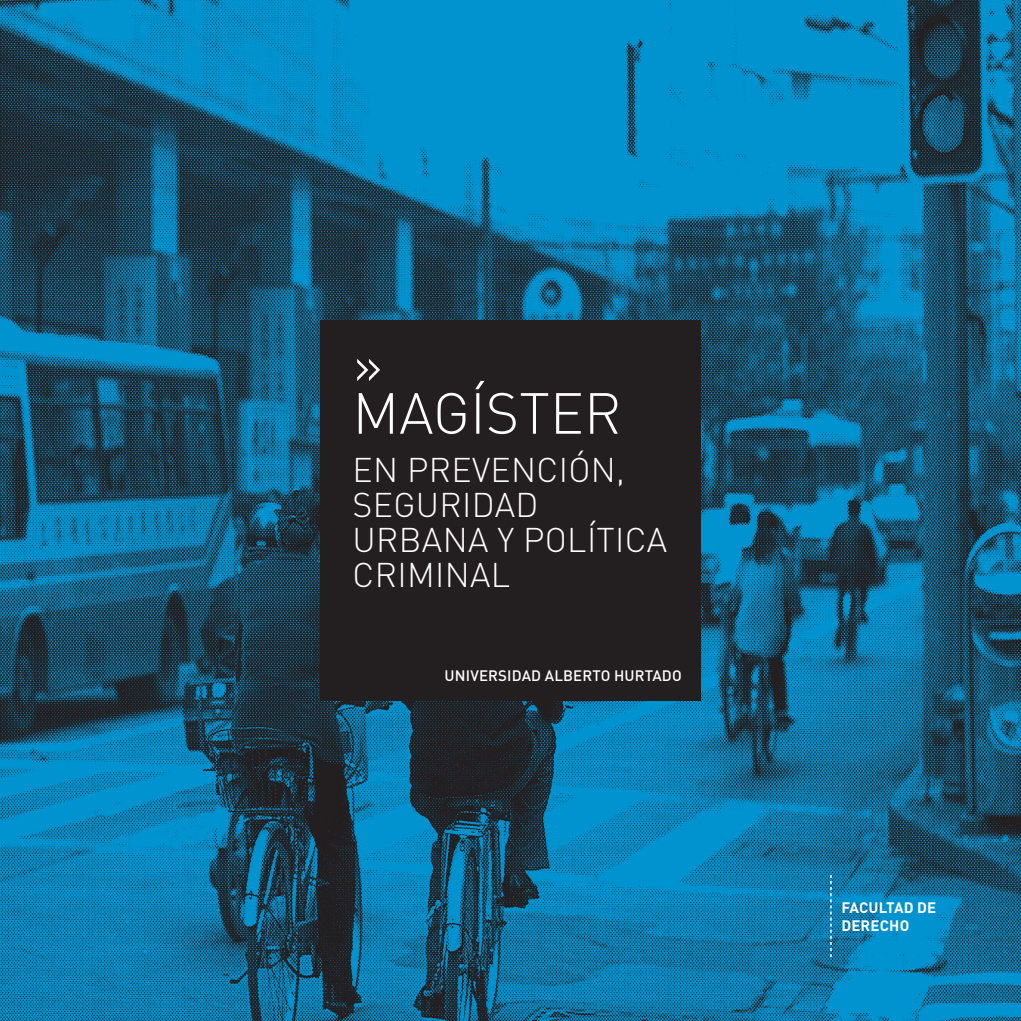
<style>
.page{position:relative;width:1021px;height:1021px;background:#fff}
.page>*{position:absolute;margin:0;border:0;box-sizing:border-box;transform-origin:0 0}
.Texto_grande{font:300 57px "DIN Pro";color:#fff}
.Texto_grande-2{font:300 33.9px/35.1px "DIN Pro";letter-spacing:.01em;color:#fff}
.t1{font:500 15px "DIN Pro";letter-spacing:.01em;color:#fff}
.t2{font:700 15px/17.7px "DIN Pro";letter-spacing:.01em;color:#fff}
</style>
<div class="page">
<img style="left:0;top:0;width:1020px;height:1020px">
<div style="left:320px;top:320px;width:381px;height:381px;background:#231f20"></div>
<svg style="left:830px;top:874px;width:1px;height:83px"></svg>
<p class="Texto_grande" style="left:352px;top:331px;width:32px">»</p>
<p class="Texto_grande" style="left:352px;top:374px;width:270px">MAGÍSTER</p>
<p class="Texto_grande-2" style="left:352px;top:451px;width:316px">EN PREVENCIÓN,<br>SEGURIDAD<br>URBANA Y POLÍTICA<br>CRIMINAL</p>
<p class="t1" style="left:444px;top:666px;width:239px">UNIVERSIDAD ALBERTO HURTADO</p>
<p class="t2" style="left:841px;top:898px;width:96px">FACULTAD DE<br>DERECHO</p>
</div>
